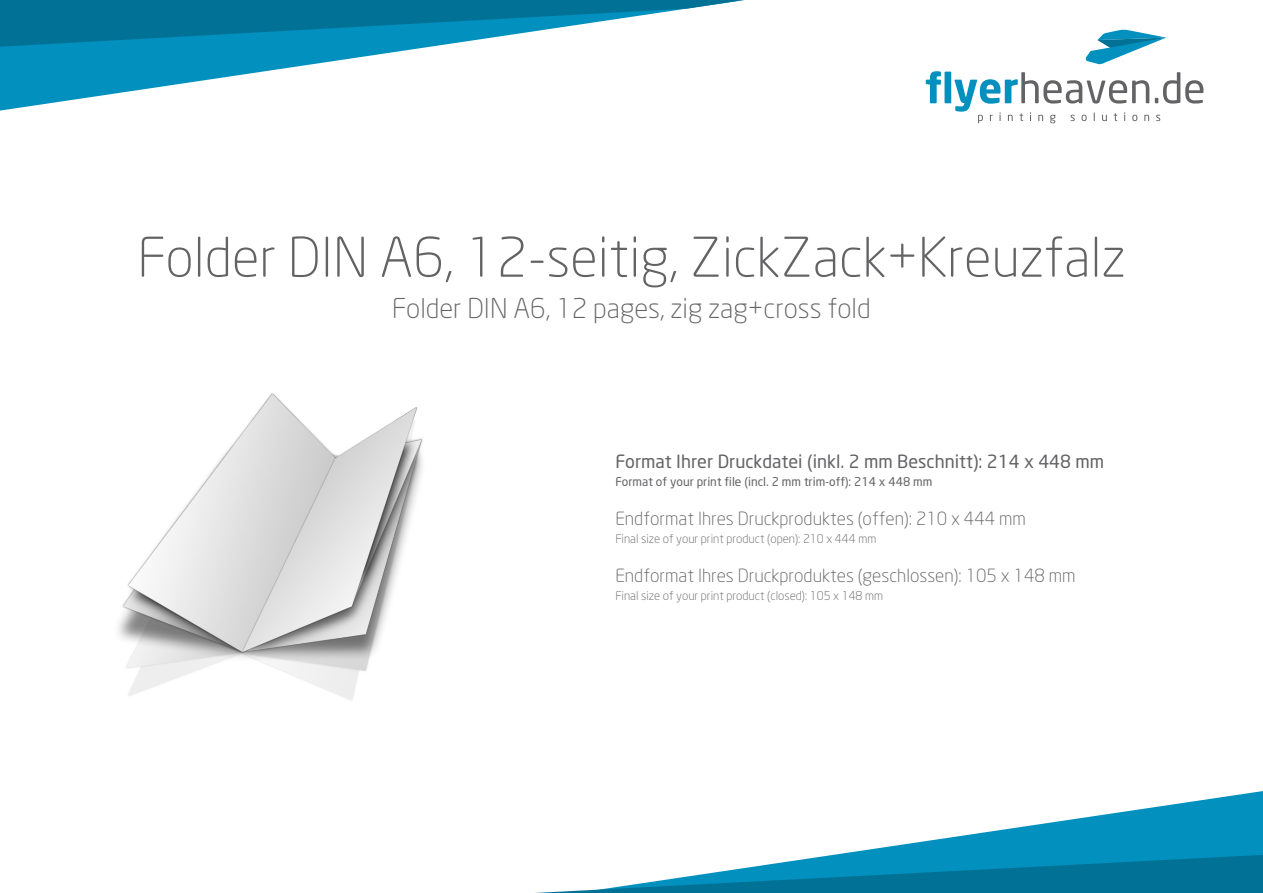
<style>
.page{position:relative;width:1263px;height:893px;background:#fff}
.page>*{position:absolute;margin:0;border:0;box-sizing:border-box;transform-origin:0 0}
.t1{font:300 54px "Neo Sans";color:#636366}
.t2{font:300 27px "Neo Sans";color:#636366}
.t3{font:300 18px "Neo Sans";color:#636366}
.t4{font:18px "Neo Sans";color:#636366}
.t5{font:300 12px "Neo Sans";color:#636366}
.t6{font:12px "Neo Sans";color:#636366}
</style>
<div class="page">
<svg style="left:0;top:47px;width:428px;height:64px"></svg>
<svg style="left:0;top:0;width:744px;height:47px"></svg>
<svg style="left:833px;top:791px;width:430px;height:64px"></svg>
<svg style="left:535px;top:855px;width:728px;height:38px"></svg>
<svg style="left:1085px;top:29px;width:81px;height:35px"></svg>
<svg style="left:1156px;top:115px;width:4px;height:6px"></svg>
<svg style="left:1155px;top:72px;width:48px;height:32px"></svg>
<svg style="left:926px;top:71px;width:15px;height:32px"></svg>
<div style="left:944px;top:72px;width:7px;height:31px;background:#0291be"></div>
<svg style="left:954px;top:72px;width:195px;height:51px"></svg>
<img style="left:118px;top:393px;width:305px;height:307px">
<h1 class="t1" style="left:137px;top:225px;width:989px">Folder DIN A6, 12-seitig, ZickZack+Kreuzfalz</h1>
<h2 class="t2" style="left:392px;top:292px;width:480px">Folder DIN A6, 12 pages, zig zag+cross fold</h2>
<p class="t4" style="left:615px;top:450px;width:490px">Format Ihrer Druckdatei (inkl. 2 mm Beschnitt): 214 x 448 mm</p>
<p class="t6" style="left:615px;top:474px;width:319px">Format of your print file (incl. 2 mm trim-off): 214 x 448 mm</p>
<p class="t3" style="left:615px;top:507px;width:412px">Endformat Ihres Druckproduktes (offen): 210 x 444 mm</p>
<p class="t5" style="left:615px;top:531px;width:262px">Final size of your print product (open): 210 x 444 mm</p>
<p class="t3" style="left:615px;top:564px;width:462px">Endformat Ihres Druckproduktes (geschlossen): 105 x 148 mm</p>
<p class="t5" style="left:615px;top:588px;width:269px">Final size of your print product (closed): 105 x 148 mm</p>
</div>
